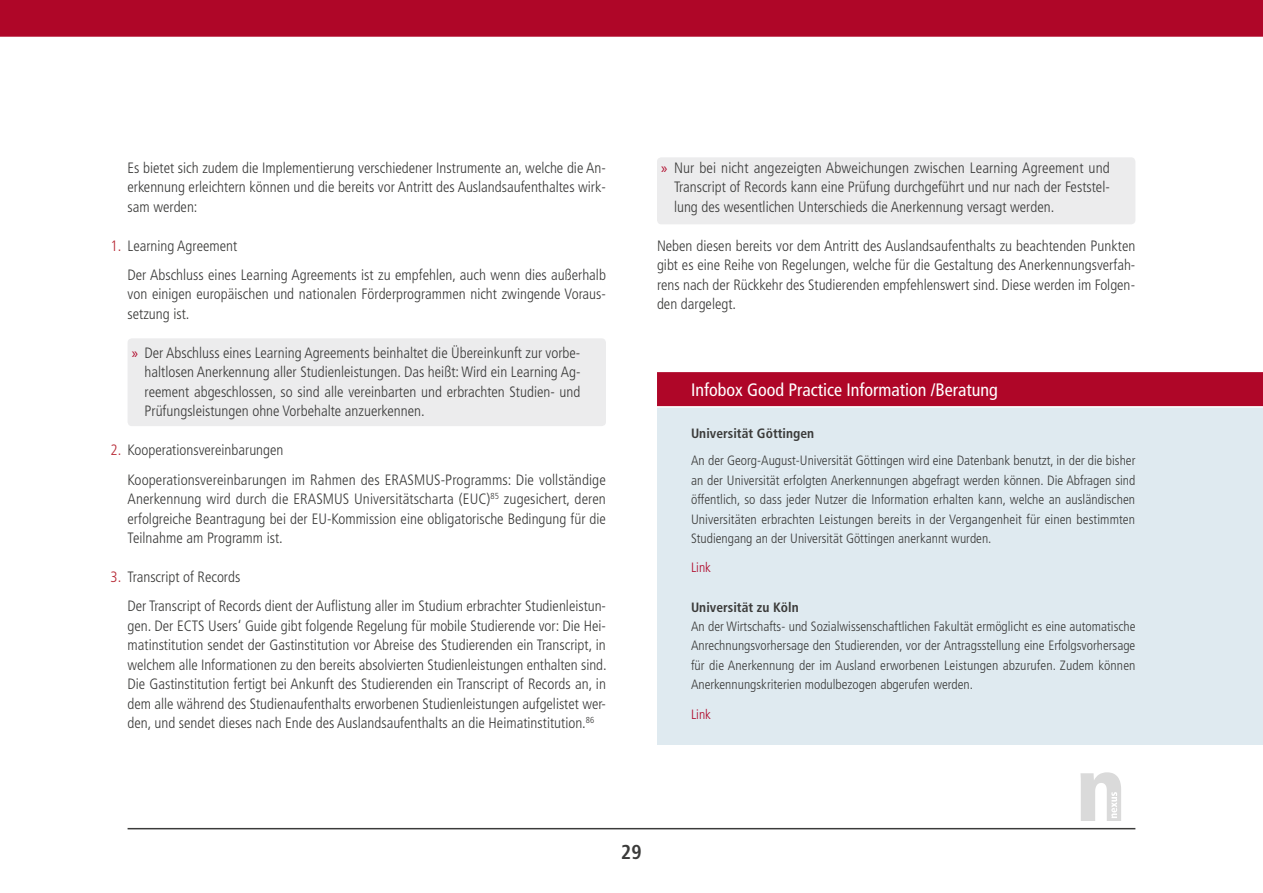
<style>
.page{position:relative;width:1263px;height:893px;background:#fff}
.page>*{position:absolute;margin:0;border:0;box-sizing:border-box;transform-origin:0 0}
.t1{font:700 condensed 21px "Frutiger Next Pro";color:#3b3b3a}
.t2{font:condensed 18px "Frutiger";color:#fff}
.t3{font:300 condensed 15px/19.5px "Frutiger";color:#3b3b3a;text-align:justify}
.t4{font:300 condensed 13.5px/19.5px "Frutiger";color:#3b3b3a;text-align:justify}
.t5{font:700 condensed 13.5px "Frutiger";letter-spacing:.005em;color:#3b3b3a}
.t6{font:300 condensed 13.5px "Frutiger";color:#af0628}
.s1{color:#b72a36}
.s2{font-family:"Myriad Pro";font-weight:400;font-stretch:normal;color:#af0628}
</style>
<div class="page">
<div style="left:128px;top:338px;width:478px;height:88px;background:#ececed;border-radius:4px"></div>
<div style="left:657px;top:157px;width:478px;height:67px;background:#ececed;border-radius:4px"></div>
<svg style="left:1080px;top:772px;width:41px;height:49px"></svg>
<div style="left:657px;top:407px;width:606px;height:337px;background:#dfeaf0"></div>
<svg style="left:657px;top:372px;width:606px;height:36px;background:#b31333"></svg>
<div style="left:0;top:0;width:1263px;height:37px;background:#af0628"></div>
<hr style="left:128px;top:828px;width:1007px;height:1px;background:#3b3b3a">
<p class="t3" style="left:128px;top:158px;width:480px">Es bietet sich zudem die Implementierung verschiedener Instrumente an, welche die An&shy;erkennung erleichtern können und die bereits vor Antritt des Auslandsaufenthaltes wirk&shy;sam werden:</p>
<p class="t3" style="left:128px;top:231px;width:480px;line-height:29.2px;text-indent:-17px"><span class="s1">1.</span> Learning Agreement<br>Der Abschluss eines Learning Agreements ist zu empfehlen, auch wenn dies außerhalb</p>
<p class="t3" style="left:128px;top:285px;width:480px">von einigen europäischen und nationalen Förderprogrammen nicht zwingende Voraus&shy;setzung ist.</p>
<p class="t3" style="left:145px;top:343px;width:437px;text-indent:-13px"><span class="s2">»</span> Der Abschluss eines Learning Agreements beinhaltet die Übereinkunft zur vorbe&shy;haltlosen Anerkennung aller Studienleistungen. Das heißt: Wird ein Learning Ag&shy;reement abgeschlossen, so sind alle vereinbarten und erbrachten Studien- und Prüfungsleistungen ohne Vorbehalte anzuerkennen.</p>
<p class="t3" style="left:128px;top:436px;width:480px;line-height:29.2px;text-indent:-17px"><span class="s1">2.</span> Kooperationsvereinbarungen<br>Kooperationsvereinbarungen im Rahmen des ERASMUS-Programms: Die vollständige</p>
<p class="t3" style="left:128px;top:489px;width:480px">Anerkennung wird durch die ERASMUS Universitätscharta (EUC)<sup>85</sup> zugesichert, deren erfolgreiche Beantragung bei der EU-Kommission eine obligatorische Bedingung für die Teilnahme am Programm ist.</p>
<p class="t3" style="left:128px;top:562px;width:480px;line-height:29.2px;text-indent:-17px"><span class="s1">3.</span> Transcript of Records<br>Der Transcript of Records dient der Auflistung aller im Studium erbrachter Studienleistun-</p>
<p class="t3" style="left:128px;top:616px;width:481px">gen. Der ECTS Users‘ Guide gibt folgende Regelung für mobile Studierende vor: Die Hei&shy;matinstitution sendet der Gastinstitution vor Abreise des Studierenden ein Transcript, in welchem alle Informationen zu den bereits absolvierten Studienleistungen enthalten sind.<br>Die Gastinstitution fertigt bei Ankunft des Studierenden ein Transcript of Records an, in dem alle während des Studienaufenthalts erworbenen Studienleistungen aufgelistet wer&shy;den, und sendet dieses nach Ende des Auslandsaufenthalts an die Heimatinstitution.<sup>86</sup></p>
<p class="t3" style="left:674px;top:158px;width:437px;text-indent:-13px"><span class="s2">»</span> Nur bei nicht angezeigten Abweichungen zwischen Learning Agreement und Transcript of Records kann eine Prüfung durchgeführt und nur nach der Feststel&shy;lung des wesentlichen Unterschieds die Anerkennung versagt werden.</p>
<p class="t3" style="left:657px;top:236px;width:480px">Neben diesen bereits vor dem Antritt des Auslandsaufenthalts zu beachtenden Punkten gibt es eine Reihe von Regelungen, welche für die Gestaltung des Anerkennungsverfah&shy;rens nach der Rückkehr des Studierenden empfehlenswert sind. Diese werden im Folgen&shy;den dargelegt.</p>
<p class="t2" style="left:691px;top:379px;width:308px">Infobox Good Practice Information /Beratung</p>
<p class="t5" style="left:691px;top:426px;width:125px">Universität Göttingen</p>
<p class="t4" style="left:691px;top:451px;width:446px">An der Georg-August-Universität Göttingen wird eine Datenbank benutzt, in der die bisher an der Universität erfolgten Anerkennungen abgefragt werden können. Die Abfragen sind öffentlich, so dass jeder Nutzer die Information erhalten kann, welche an ausländischen Universitäten erbrachten Leistungen bereits in der Vergangenheit für einen bestimmten Studiengang an der Universität Göttingen anerkannt wurden.</p>
<p class="t6" style="left:691px;top:560px;width:22px">Link</p>
<p class="t5" style="left:691px;top:599px;width:109px">Universität zu Köln</p>
<p class="t4" style="left:691px;top:617px;width:446px">An der Wirtschafts- und Sozialwissenschaftlichen Fakultät ermöglicht es eine automatische Anrechnungsvorhersage den Studierenden, vor der Antragsstellung eine Erfolgsvorhersage für die Anerkennung der im Ausland erworbenen Leistungen abzurufen. Zudem können Anerkennungskriterien modulbezogen abgerufen werden.</p>
<p class="t6" style="left:691px;top:706px;width:22px">Link</p>
<h1 class="t1" style="left:621px;top:840px;width:22px">29</h1>
</div>
